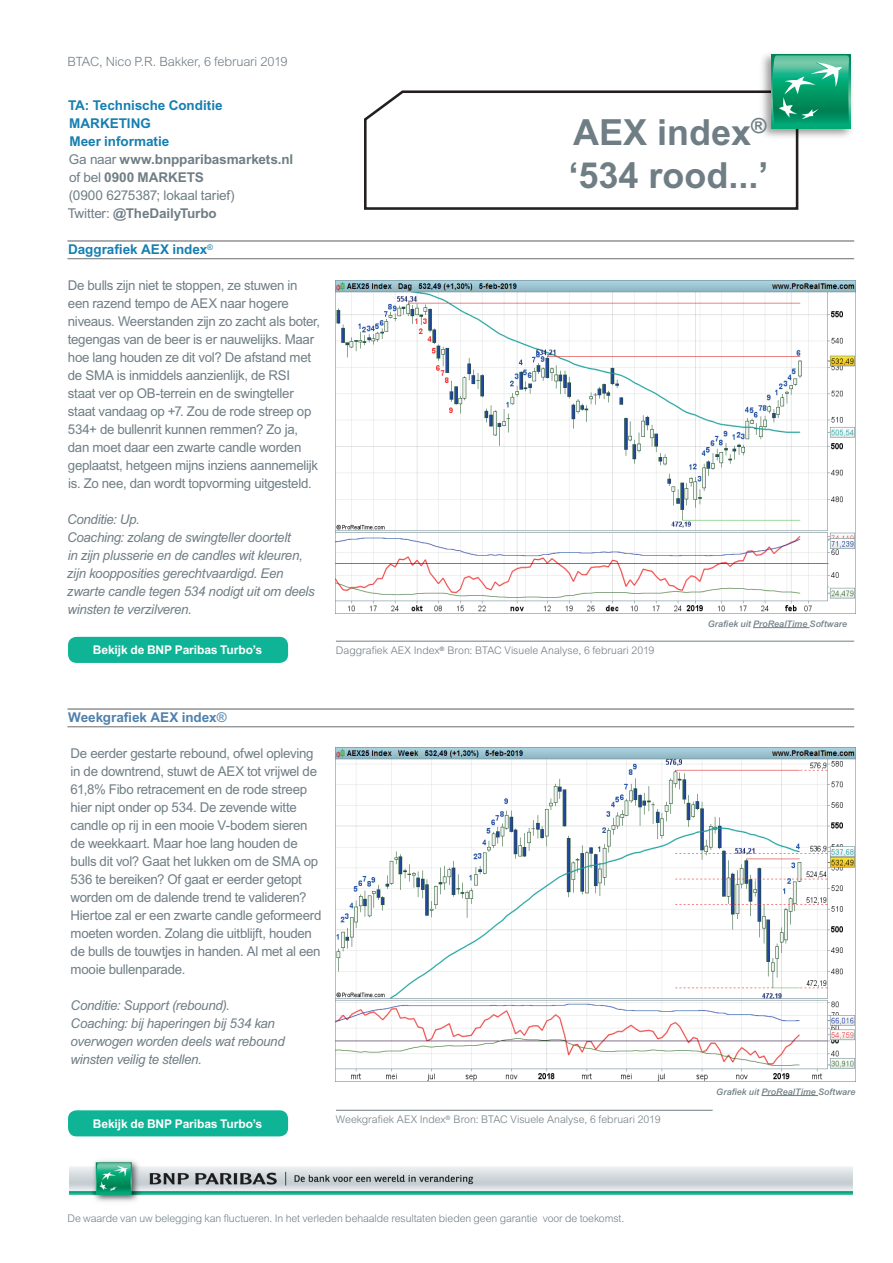
<style>
.page{position:relative;width:893px;height:1263px;background:#fff}
.page>*{position:absolute;margin:0;border:0;box-sizing:border-box;transform-origin:0 0}
.t1{font:700 36px/43.2px "Arial MT Std";color:#6f7e85}
.t2{font:13.5px/18px "Arial MT Std";letter-spacing:-.02em;color:#6f7e85}
.t3{font:italic 13.5px/18px "Arial MT Std";letter-spacing:-.02em;color:#6f7e85}
.t4{font:700 13.5px/18px "Arial MT Std";letter-spacing:-.005em;color:#6f7e85}
.t5{font:700 13.5px/18px "Arial MT Std";letter-spacing:-.005em;color:#167fb1}
.t6{font:700 13.5px "Arial MT Std";letter-spacing:-.005em;color:#5081ae}
.t7{font:300 12.75px "Arial MT Std";letter-spacing:-.01em;color:#6f7e85}
.t8{font:700 12px "Arial MT Std";letter-spacing:-.01em;color:#fff}
.t9{font:300 10.5px "Arial MT Std";letter-spacing:-.005em;color:#6f7e85}
.t10{font:italic 500 9px "Arial MT Std";letter-spacing:.01em;color:#6f7e85}
.s1{color:#167fb1}
.s2{font-weight:400}
</style>
<div class="page">
<hr style="left:68px;top:240px;width:786px;height:2px;background:#6c6d70">
<hr style="left:68px;top:258px;width:786px;height:1px;background:#6c6d70">
<hr style="left:68px;top:708px;width:786px;height:2px;background:#6c6d70">
<hr style="left:68px;top:726px;width:786px;height:1px;background:#6c6d70">
<img style="left:336px;top:280px;width:519px;height:332px">
<img style="left:336px;top:748px;width:519px;height:333px">
<hr style="left:336px;top:641px;width:518px;height:1px;background:#6f7e85">
<hr style="left:336px;top:1110px;width:377px;height:1px;background:#6f7e85">
<div style="left:68px;top:637px;width:220px;height:26px;background:#0eb495;border-radius:9px"></div>
<div style="left:68px;top:1110px;width:220px;height:26px;background:#0eb495;border-radius:9px"></div>
<img style="left:70px;top:1160px;width:783px;height:42px">
<svg style="left:364px;top:90px;width:435px;height:120px"></svg>
<img style="left:756px;top:54px;width:96px;height:88px">
<svg style="left:771px;top:54px;width:80px;height:74px"></svg>
<svg style="left:772px;top:55px;width:77px;height:71px;background:#2cab81"></svg>
<hr style="left:753px;top:627px;width:56px;height:1px;background:#6f7e85">
<hr style="left:761px;top:1095px;width:57px;height:1px;background:#6f7e85">
<p class="t7" style="left:68px;top:54px;width:222px">BTAC, Nico P.R. Bakker, 6 februari 2019</p>
<p class="t5" style="left:68px;top:96px;width:156px">TA: Technische Conditie<br>MARKETING</p>
<p class="t4" style="left:68px;top:132px;width:227px"><span class="s1">Meer informatie<br></span><span class="s2">Ga naar</span> www.bnpparibasmarkets.nl <span class="s2">of bel</span> 0900 MARKETS<br><span class="s2">(0900 6275387; lokaal tarief)<br>Twitter:</span> @TheDailyTurbo</p>
<p class="t5" style="left:68px;top:240px;width:146px">Daggrafiek AEX index<sup>®</sup></p>
<p class="t2" style="left:68px;top:276px;width:254px">De bulls zijn niet te stoppen, ze stuwen in een razend tempo de AEX naar hogere niveaus. Weerstanden zijn zo zacht als boter, tegengas van de beer is er nauwelijks. Maar hoe lang houden ze dit vol? De afstand met de SMA is inmiddels aanzienlijk, de RSI staat ver op OB-terrein en de swingteller staat vandaag op +7. Zou de rode streep op 534+ de bullenrit kunnen remmen? Zo ja, dan moet daar een zwarte candle worden geplaatst, hetgeen mijns inziens aannemelijk is. Zo nee, dan wordt topvorming uitgesteld.</p>
<p class="t3" style="left:67px;top:510px;width:249px">Conditie: Up.<br>Coaching: zolang de swingteller doortelt<br>in zijn plusserie en de candles wit kleuren, zijn koopposities gerechtvaardigd. Een zwarte candle tegen 534 nodigt uit om deels winsten te verzilveren.</p>
<p class="t8" style="left:93px;top:643px;width:171px">Bekijk de BNP Paribas Turbo’s</p>
<h1 class="t1" style="left:568px;top:110px;width:202px">AEX index<sup>® </sup>‘534 rood...’</h1>
<p class="t9" style="left:336px;top:644px;width:320px">Daggrafiek AEX Index<sup>®</sup> Bron: BTAC Visuele Analyse, 6 februari 2019</p>
<p class="t10" style="left:708px;top:618px;width:141px">Grafiek uit ProRealTime Software</p>
<p class="t6" style="left:68px;top:710px;width:160px">Weekgrafiek AEX index<span class="s2">®</span></p>
<p class="t2" style="left:71px;top:744px;width:252px">De eerder gestarte rebound, ofwel opleving in de downtrend, stuwt de AEX tot vrijwel de 61,8% Fibo retracement en de rode streep hier nipt onder op 534. De zevende witte candle op rij in een mooie V-bodem sieren de weekkaart. Maar hoe lang houden de bulls dit vol? Gaat het lukken om de SMA op 536 te bereiken? Of gaat er eerder getopt worden om de dalende trend te valideren?<br>Hiertoe zal er een zwarte candle geformeerd moeten worden. Zolang die uitblijft, houden de bulls de touwtjes in handen. Al met al een mooie bullenparade.</p>
<p class="t3" style="left:71px;top:996px;width:216px">Conditie: Support (rebound).<br>Coaching: bij haperingen bij 534 kan overwogen worden deels wat rebound winsten veilig te stellen.</p>
<p class="t8" style="left:93px;top:1116px;width:171px">Bekijk de BNP Paribas Turbo’s</p>
<p class="t9" style="left:336px;top:1113px;width:326px">Weekgrafiek AEX Index<sup>®</sup> Bron: BTAC Visuele Analyse, 6 februari 2019</p>
<p class="t10" style="left:716px;top:1086px;width:141px">Grafiek uit ProRealTime Software</p>
<p class="t9" style="left:68px;top:1212px;width:558px">De waarde van uw belegging kan fluctueren. In het verleden behaalde resultaten bieden geen garantie voor de toekomst.</p>
</div>
